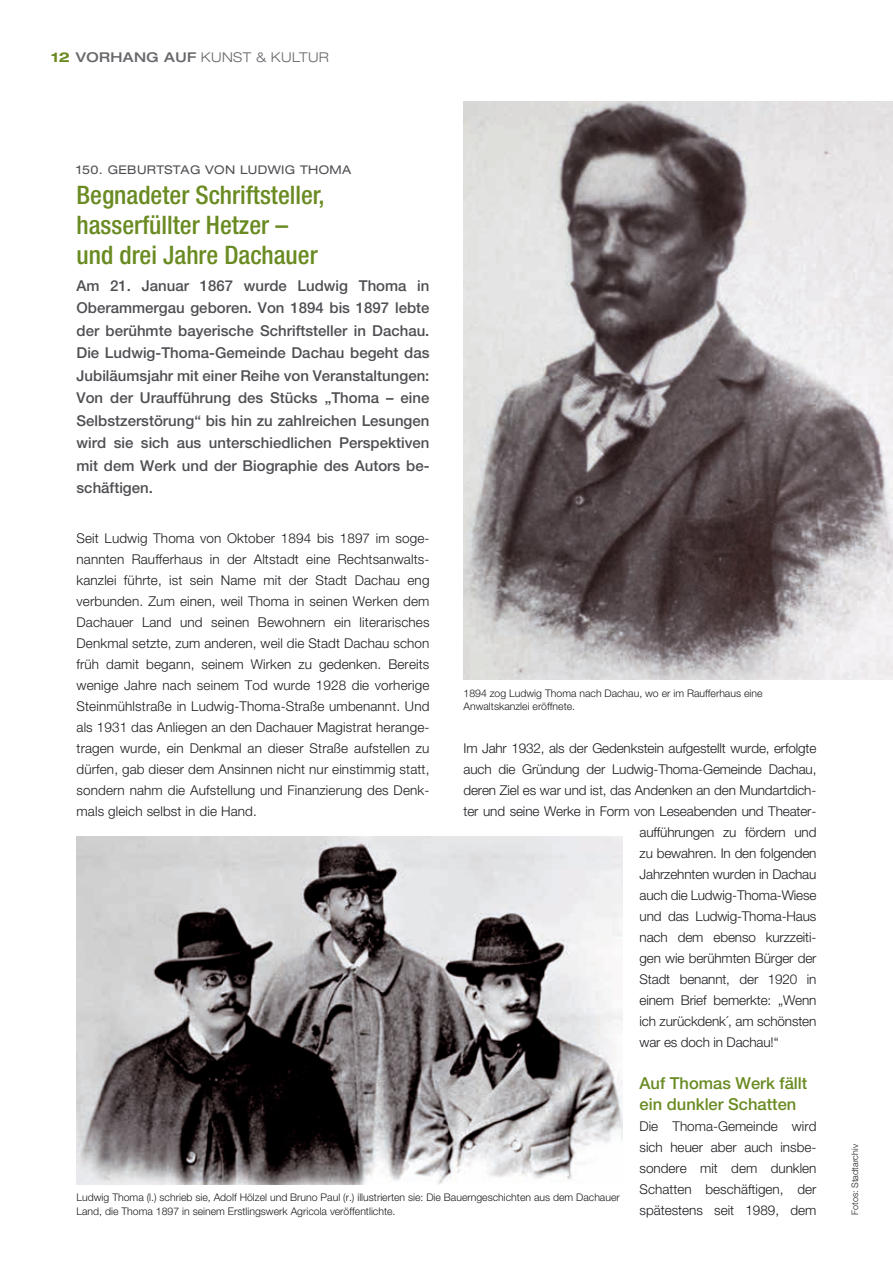
<style>
.page{position:relative;width:893px;height:1263px;background:#fff}
.page>*{position:absolute;margin:0;border:0;box-sizing:border-box;transform-origin:0 0}
.t1{font:500 condensed 25.5px/30px "Helvetica Neue";color:#6a8b22}
.t2{font:500 16.5px/21px "Helvetica Neue";color:#6a8b22}
.t3{font:500 15px/22.5px "Helvetica Neue";color:#504e53;text-align:justify}
.t4{font:300 13.5px/21px "Helvetica Neue";letter-spacing:-.01em;color:#1b1c20;text-align:justify}
.t5{font:300 expanded 13.5px "Helvetica Neue";letter-spacing:.03em;color:#68676c}
.t6{font:expanded 12px "Helvetica Neue";letter-spacing:.03em;color:#504e53}
.t7{font:300 10.5px/13.5px "Helvetica Neue";color:#1b1c20}
.t8{font:300 9px "Helvetica Neue";color:#1b1c20}
.s1{font-weight:700;color:#6a8b22}
.s2{font-weight:500}
</style>
<div class="page">
<img style="left:463px;top:102px;width:430px;height:578px">
<img style="left:77px;top:837px;width:546px;height:347px">
<p class="t5" style="left:51px;top:49px;width:279px"><span class="s1">12</span> <span class="s2">VORHANG AUF</span> KUNST &amp; KULTUR</p>
<p class="t6" style="left:77px;top:162px;width:276px">150. GEBURTSTAG VON LUDWIG THOMA</p>
<h1 class="t1" style="left:77px;top:180px;width:250px">Begnadeter Schriftsteller, hasserfüllter Hetzer – und drei Jahre Dachauer</h1>
<p class="t3" style="left:77px;top:274px;width:354px">Am 21. Januar 1867 wurde Ludwig Thoma in Oberammergau geboren. Von 1894 bis 1897 lebte der berühmte bayerische Schriftsteller in Dachau.<br>Die Ludwig-Thoma-Gemeinde Dachau begeht das Jubiläumsjahr mit einer Reihe von Veranstaltungen:<br>Von der Uraufführung des Stücks „Thoma – eine Selbstzerstörung“ bis hin zu zahlreichen Lesungen wird sie sich aus unterschiedlichen Perspektiven mit dem Werk und der Biographie des Autors be&shy;schäftigen.</p>
<p class="t4" style="left:77px;top:527px;width:354px">Seit Ludwig Thoma von Oktober 1894 bis 1897 im soge&shy;nannten Raufferhaus in der Altstadt eine Rechtsanwalts&shy;kanzlei führte, ist sein Name mit der Stadt Dachau eng verbunden. Zum einen, weil Thoma in seinen Werken dem Dachauer Land und seinen Bewohnern ein literarisches Denkmal setzte, zum anderen, weil die Stadt Dachau schon früh damit begann, seinem Wirken zu gedenken. Bereits wenige Jahre nach seinem Tod wurde 1928 die vorherige Steinmühlstraße in Ludwig-Thoma-Straße umbenannt. Und als 1931 das Anliegen an den Dachauer Magistrat herange&shy;tragen wurde, ein Denkmal an dieser Straße aufstellen zu dürfen, gab dieser dem Ansinnen nicht nur einstimmig statt, sondern nahm die Aufstellung und Finanzierung des Denk&shy;mals gleich selbst in die Hand.</p>
<p class="t7" style="left:463px;top:686px;width:300px">1894 zog Ludwig Thoma nach Dachau, wo er im Raufferhaus eine<br>Anwaltskanzlei eröffnete.</p>
<p class="t4" style="left:463px;top:737px;width:354px">Im Jahr 1932, als der Gedenkstein aufgestellt wurde, erfolgte</p>
<p class="t4" style="left:463px;top:758px;width:354px">auch die Gründung der Ludwig-Thoma-Gemeinde Dachau,</p>
<p class="t4" style="left:463px;top:779px;width:354px">deren Ziel es war und ist, das Andenken an den Mundartdich-</p>
<p class="t4" style="left:463px;top:800px;width:354px">ter und seine Werke in Form von Leseabenden und Theater-</p>
<p class="t4" style="left:640px;top:821px;width:178px">aufführungen zu fördern und</p>
<p class="t4" style="left:640px;top:842px;width:178px">zu bewahren. In den folgenden</p>
<p class="t4" style="left:640px;top:863px;width:178px">Jahrzehnten wurden in Dachau</p>
<p class="t4" style="left:640px;top:884px;width:178px">auch die Ludwig-Thoma-Wiese</p>
<p class="t4" style="left:640px;top:905px;width:178px">und das Ludwig-Thoma-Haus</p>
<p class="t4" style="left:640px;top:926px;width:178px">nach dem ebenso kurzzeiti-</p>
<p class="t4" style="left:640px;top:947px;width:178px">gen wie berühmten Bürger der</p>
<p class="t4" style="left:640px;top:968px;width:178px">Stadt benannt, der 1920 in</p>
<p class="t4" style="left:640px;top:989px;width:178px">einem Brief bemerkte: „Wenn</p>
<p class="t4" style="left:640px;top:1010px;width:178px">ich zurückdenk´, am schönsten</p>
<p class="t4" style="left:640px;top:1031px;width:141px">war es doch in Dachau!“</p>
<p class="t2" style="left:640px;top:1072px;width:169px">Auf Thomas Werk fällt ein dunkler Schatten</p>
<p class="t4" style="left:640px;top:1115px;width:178px">Die Thoma-Gemeinde wird sich heuer aber auch insbe&shy;sondere mit dem dunklen Schatten beschäftigen, der spätestens seit 1989, dem</p>
<p class="t7" style="left:77px;top:1190px;width:545px">Ludwig Thoma (l.) schrieb sie, Adolf Hölzel und Bruno Paul (r.) illustrierten sie: Die Bauerngeschichten aus dem Dachauer<br>Land, die Thoma 1897 in seinem Erstlingswerk Agricola veröffentlichte.</p>
<p class="t8" style="left:849px;top:1215px;width:72px;rotate:-90deg">Fotos: Stadtarchiv</p>
</div>
